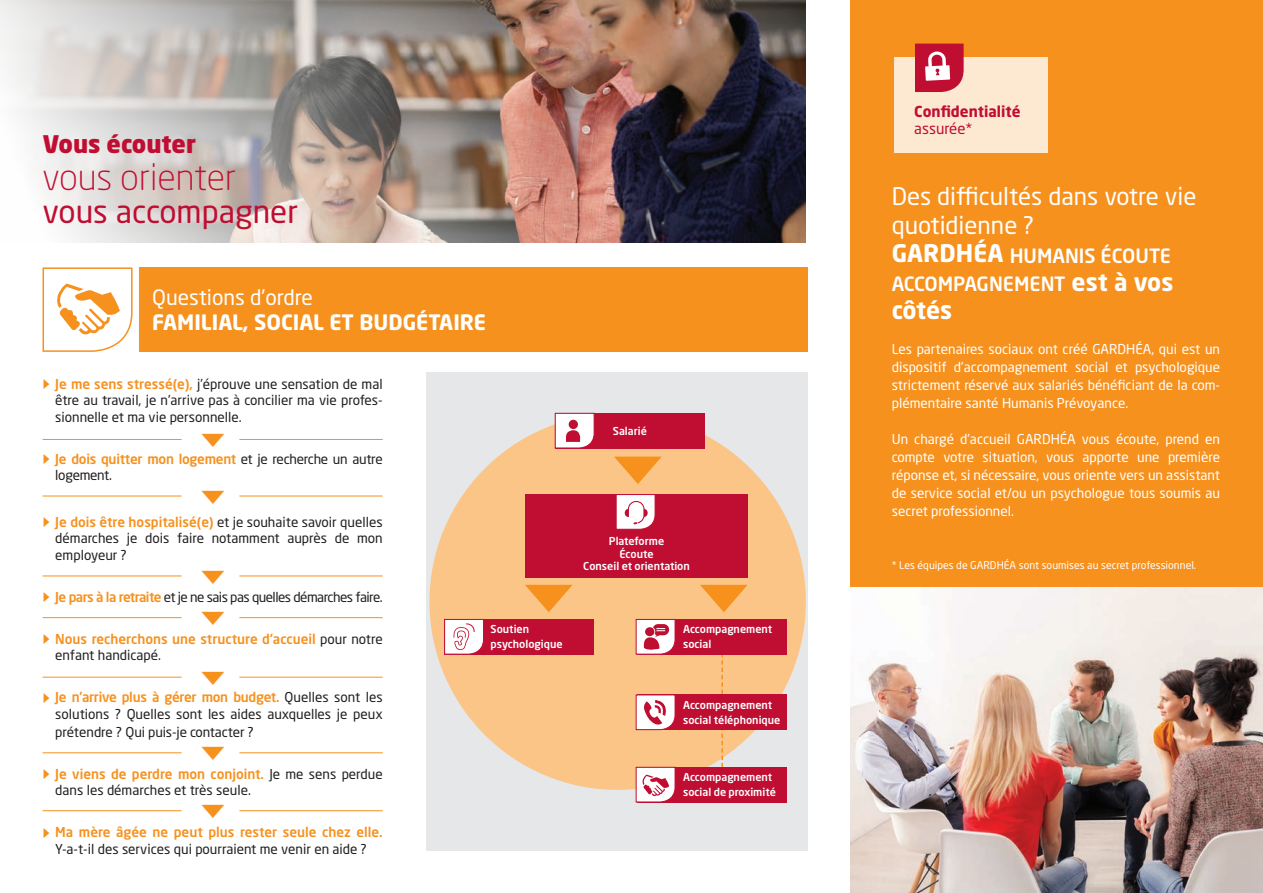
<style>
.page{position:relative;width:1263px;height:893px;background:#fff}
.page>*{position:absolute;margin:0;border:0;box-sizing:border-box;transform-origin:0 0}
.t1{font:79.35px "Simple Direction Arrows";color:#f6911e}
.t2{font:37.8px "Simple Direction Arrows";color:#f6911e}
.t3{font:300 36px "Neo Sans Std";color:#c00d32}
.t4{font:31.5px "Neo Sans Std";color:#c00d32}
.t5{font:24px/28.5px "Neo Sans Std";color:#fff}
.t6{font:900 24px "Neo Sans Std";color:#c00d32}
.t7{font:700 24px "Neo Sans Std";letter-spacing:-.01em;color:#fff}
.t8{font:700 21px "Neo Sans Std";color:#fff}
.t9{font:21px "Neo Sans Std";color:#fff}
.t10{font:500 19.5px/28.5px "Neo Sans Std";color:#fff}
.t11{font:700 15px "Neo Sans Std";color:#c00d32}
.t12{font:15px "Neo Sans Std";color:#c00d32}
.t13{font:13.5px/16.5px "Neo Sans Std";color:#231f20;text-align:justify}
.t14{font:13.5px/18px "Neo Sans Std";color:#fff;text-align:justify}
.t15{font:500 13.5px/16.5px "Neo Sans Std";color:#f6911e}
.t16{font:13.5px/16.5px "Neo Sans Std";letter-spacing:-.02em;color:#231f20}
.t17{font:13.5px "Neo Sans Std";letter-spacing:-.04em;color:#231f20}
.t18{font:500 10.8px/14.9px "Neo Sans Std";color:#fff}
.t19{font:10.5px "Neo Sans Std";color:#fff}
.s1{font-family:"Simple Direction Arrows";font-size:16.5px;color:#f6911e}
.s2{font-weight:500;color:#f6911e}
.s3{font-family:"Simple Direction Arrows";font-weight:400;font-size:16.5px}
.s4{font-weight:400;color:#231f20}
.s5{font-weight:700;font-size:24px}
</style>
<div class="page">
<div style="left:427px;top:372px;width:381px;height:479px;background:#e6e7e9"></div>
<div style="left:429px;top:414px;width:377px;height:376px;background:#fcc588;border-radius:50%"></div>
<div style="left:139px;top:267px;width:669px;height:85px;background:#f6911e"></div>
<svg style="left:42px;top:267px;width:91px;height:85px"></svg>
<hr style="left:43px;top:439px;width:139px;height:1px;background:#f6911e">
<hr style="left:43px;top:496px;width:139px;height:1px;background:#f6911e">
<hr style="left:43px;top:576px;width:139px;height:1px;background:#f6911e">
<hr style="left:43px;top:617px;width:139px;height:1px;background:#f6911e">
<hr style="left:43px;top:677px;width:139px;height:1px;background:#f6911e">
<hr style="left:43px;top:752px;width:139px;height:1px;background:#f6911e">
<hr style="left:43px;top:810px;width:139px;height:1px;background:#f6911e">
<hr style="left:239px;top:439px;width:144px;height:1px;background:#f6911e">
<hr style="left:239px;top:496px;width:144px;height:1px;background:#f6911e">
<hr style="left:239px;top:576px;width:144px;height:1px;background:#f6911e">
<hr style="left:239px;top:617px;width:144px;height:1px;background:#f6911e">
<hr style="left:239px;top:677px;width:144px;height:1px;background:#f6911e">
<hr style="left:239px;top:752px;width:144px;height:1px;background:#f6911e">
<hr style="left:239px;top:810px;width:144px;height:1px;background:#f6911e">
<img style="left:0;top:0;width:806px;height:242px">
<img style="left:850px;top:587px;width:413px;height:306px">
<div style="left:850px;top:0;width:413px;height:587px;background:#f6911e"></div>
<div style="left:894px;top:57px;width:154px;height:96px;background:#fde9d2"></div>
<svg style="left:915px;top:44px;width:49px;height:48px;background:#ce4560"></svg>
<div style="left:555px;top:413px;width:149px;height:35px;background:#c00d32"></div>
<div style="left:445px;top:619px;width:149px;height:35px;background:#c00d32"></div>
<svg style="left:554px;top:413px;width:41px;height:36px"></svg>
<div style="left:525px;top:494px;width:223px;height:83px;background:#c00d32"></div>
<svg style="left:616px;top:495px;width:39px;height:35px"></svg>
<svg style="left:444px;top:619px;width:40px;height:36px"></svg>
<svg style="left:721px;top:654px;width:2px;height:113px"></svg>
<div style="left:637px;top:619px;width:149px;height:35px;background:#c00d32"></div>
<div style="left:637px;top:695px;width:149px;height:35px;background:#c00d32"></div>
<div style="left:637px;top:767px;width:149px;height:35px;background:#c00d32"></div>
<svg style="left:635px;top:694px;width:41px;height:36px"></svg>
<svg style="left:635px;top:619px;width:41px;height:36px"></svg>
<svg style="left:635px;top:767px;width:41px;height:36px"></svg>
<h3 class="t6" style="left:43px;top:128px;width:155px">Vous écouter</h3>
<h3 class="t3" style="left:43px;top:155px;width:195px">vous orienter</h3>
<h3 class="t4" style="left:43px;top:192px;width:257px">vous accompagner</h3>
<h3 class="t9" style="left:152px;top:284px;width:162px">Questions d’ordre</h3>
<h3 class="t8" style="left:152px;top:309px;width:335px">FAMILIAL, SOCIAL ET BUDGÉTAIRE</h3>
<p class="t13" style="left:55px;top:375px;width:329px;text-indent:-13px"><span class="s1">g</span> <span class="s2">Je me sens stressé(e),</span> j’éprouve une sensation de mal être au travail, je n’arrive pas à concilier ma vie profes&shy;sionnelle et ma vie personnelle.</p>
<p class="t16" style="left:55px;top:450px;width:329px;text-indent:-13px"><span class="s1">g</span> <span class="s2">Je dois quitter mon logement</span> et je recherche un autre logement.</p>
<p class="t13" style="left:55px;top:513px;width:329px;text-indent:-13px"><span class="s1">g</span> <span class="s2">Je dois être hospitalisé(e)</span> et je souhaite savoir quelles démarches je dois faire notamment auprès de mon employeur ?</p>
<p class="t17" style="left:43px;top:588px;width:342px"><span class="s1">g</span> <span class="s2">Je pars à la retraite</span> et je ne sais pas quelles démarches faire.</p>
<p class="t15" style="left:55px;top:630px;width:329px;text-indent:-13px"><span class="s3">g</span> Nous recherchons une structure d’accueil <span class="s4">pour notre enfant handicapé.</span></p>
<p class="t13" style="left:43px;top:689px;width:342px;text-align:right"><span class="s1">g</span> <span class="s2">Je n’arrive plus à gérer mon budget.</span> Quelles sont les solutions ? Quelles sont les aides auxquelles je peux</p>
<p class="t13" style="left:55px;top:723px;width:200px">prétendre ? Qui puis-je contacter ?</p>
<p class="t13" style="left:55px;top:765px;width:329px;text-indent:-13px"><span class="s1">g</span> <span class="s2">Je viens de perdre mon conjoint.</span> Je me sens perdue dans les démarches et très seule.</p>
<p class="t13" style="left:43px;top:824px;width:342px;text-align:center"><span class="s1">g</span> <span class="s2">Ma mère âgée ne peut plus rester seule chez elle.<br></span>Y-a-t-il des services qui pourraient me venir en aide ?</p>
<h2 class="t2" style="left:232px;top:431px;width:77px;rotate:90deg">g g</h2>
<h2 class="t2" style="left:232px;top:568px;width:122px;rotate:90deg">gg g</h2>
<h2 class="t2" style="left:232px;top:744px;width:78px;rotate:90deg">g g</h2>
<p class="t18" style="left:613px;top:423px;width:36px">Salarié</p>
<h1 class="t1" style="left:678px;top:451px;width:41px;rotate:90deg">g</h1>
<p class="t18" style="left:583px;top:535px;width:108px;line-height:12.1px;text-align:center">Plateforme<br>Écoute<br>Conseil et orientation</p>
<h1 class="t1" style="left:589px;top:579px;width:41px;rotate:90deg">g</h1>
<h1 class="t1" style="left:764px;top:579px;width:41px;rotate:90deg">g</h1>
<p class="t18" style="left:491px;top:622px;width:74px">Soutien psychologique</p>
<p class="t18" style="left:683px;top:622px;width:91px">Accompagnement social</p>
<p class="t18" style="left:683px;top:697px;width:99px">Accompagnement social téléphonique</p>
<p class="t18" style="left:683px;top:770px;width:94px">Accompagnement social de proximité</p>
<p class="t11" style="left:914px;top:102px;width:108px">Confidentialité</p>
<p class="t12" style="left:914px;top:119px;width:60px">assurée*</p>
<h3 class="t5" style="left:892px;top:182px;width:306px">Des difficultés dans votre vie quotidienne ?</h3>
<h3 class="t10" style="left:892px;top:241px;width:283px"><span class="s5">GARDHÉA</span> HUMANIS ÉCOUTE<br>ACCOMPAGNEMENT <span class="s5">est à vos</span></h3>
<h3 class="t7" style="left:892px;top:295px;width:62px">côtés</h3>
<p class="t14" style="left:892px;top:340px;width:330px">Les partenaires sociaux ont créé GARDHÉA, qui est un dispositif d’accompagnement social et psychologique strictement réservé aux salariés bénéficiant de la com&shy;plémentaire santé Humanis Prévoyance.</p>
<p class="t14" style="left:892px;top:430px;width:330px">Un chargé d’accueil GARDHÉA vous écoute, prend en compte votre situation, vous apporte une première réponse et, si nécessaire, vous oriente vers un assistant de service social et/ou un psychologue tous soumis au secret professionnel.</p>
<p class="t19" style="left:892px;top:558px;width:306px">* Les équipes de GARDHÉA sont soumises au secret professionnel.</p>
</div>
